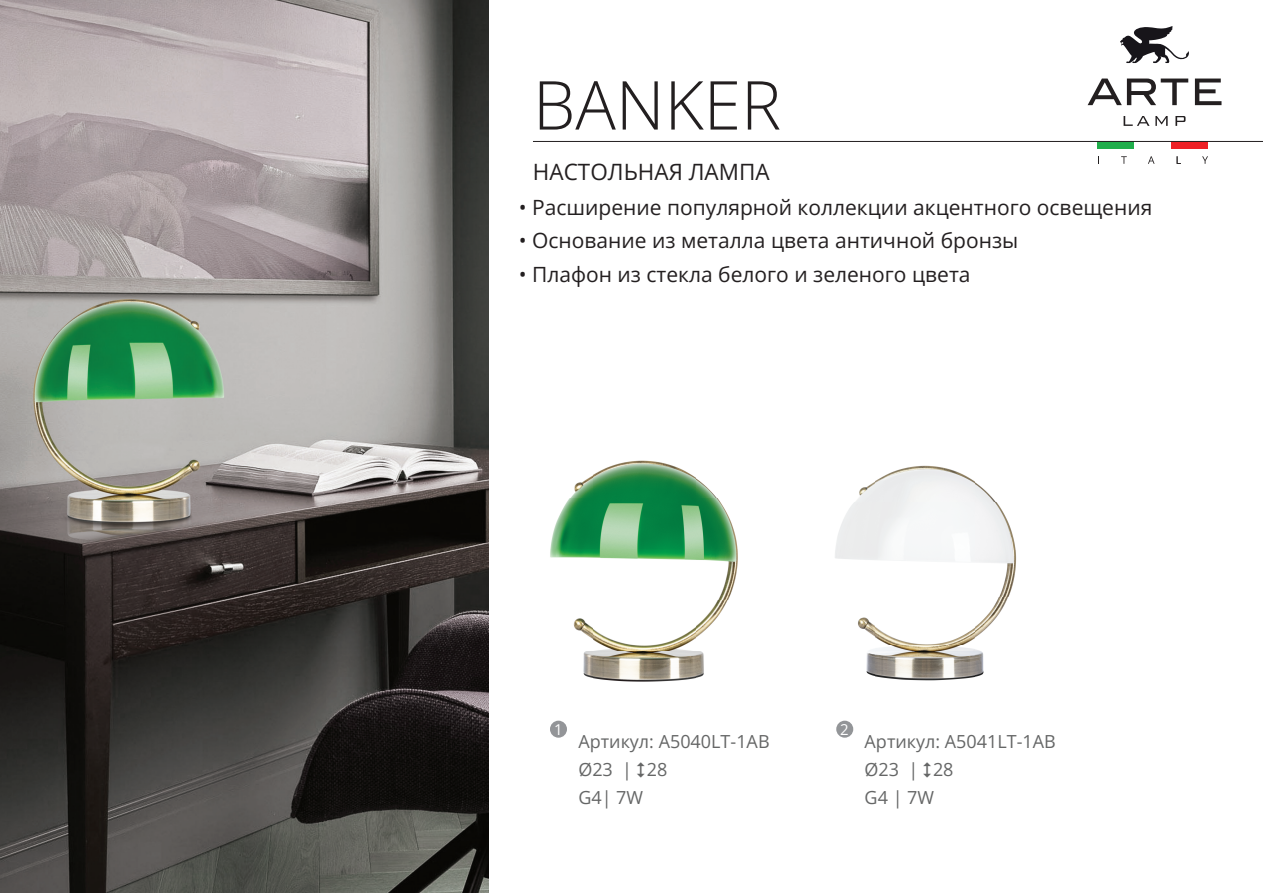
<style>
.page{position:relative;width:1263px;height:893px;background:#fff}
.page>*{position:absolute;margin:0;border:0;box-sizing:border-box;transform-origin:0 0}
.t1{font:300 67.5px "Open Sans";color:#231f20}
.t2{font:22.5px "Open Sans";color:#231f20}
.t3{font:21px "Open Sans";color:#231f20}
.t4{font:18px/27.9px "Open Sans";color:#656666}
.t5{font:15px "Open Sans";color:#fff}
</style>
<div class="page">
<div style="left:1097px;top:141px;width:37px;height:7px;background:#20ae4b"></div>
<div style="left:1171px;top:141px;width:36px;height:7px;background:#ee2026"></div>
<svg style="left:1121px;top:156px;width:6px;height:8px"></svg>
<svg style="left:1148px;top:156px;width:6px;height:8px"></svg>
<svg style="left:1202px;top:156px;width:6px;height:8px"></svg>
<hr style="left:533px;top:141px;width:730px;height:1px;background:#231f20">
<div style="left:836px;top:721px;width:17px;height:17px;background:#939598;border-radius:50%"></div>
<div style="left:550px;top:721px;width:17px;height:17px;background:#939598;border-radius:50%"></div>
<svg style="left:1087px;top:79px;width:101px;height:26px"></svg>
<svg style="left:1195px;top:79px;width:26px;height:26px"></svg>
<svg style="left:1120px;top:26px;width:69px;height:37px"></svg>
<svg style="left:1123px;top:116px;width:26px;height:10px"></svg>
<svg style="left:1155px;top:116px;width:13px;height:10px"></svg>
<svg style="left:1175px;top:116px;width:10px;height:10px"></svg>
<img style="left:550px;top:460px;width:188px;height:222px">
<img style="left:835px;top:465px;width:181px;height:216px">
<img style="left:0;top:0;width:489px;height:893px">
<h1 class="t1" style="left:533px;top:59px;width:250px">BANKER</h1>
<p class="t2" style="left:533px;top:156px;width:238px">НАСТОЛЬНАЯ ЛАМПА</p>
<p class="t3" style="left:519px;top:193px;width:635px">• Расширение популярной коллекции акцентного освещения</p>
<p class="t3" style="left:519px;top:226px;width:501px">• Основание из металла цвета античной бронзы</p>
<p class="t3" style="left:519px;top:260px;width:453px">• Плафон из стекла белого и зеленого цвета</p>
<p class="t5" style="left:554px;top:719px;width:10px">1</p>
<p class="t4" style="left:578px;top:727px;width:193px">Артикул: A5040LT-1AB<br>Ø23 | 28<br>G4| 7W</p>
<p class="t5" style="left:840px;top:719px;width:10px">2</p>
<p class="t4" style="left:864px;top:727px;width:193px">Артикул: A5041LT-1AB<br>Ø23 | 28<br>G4 | 7W</p>
</div>
